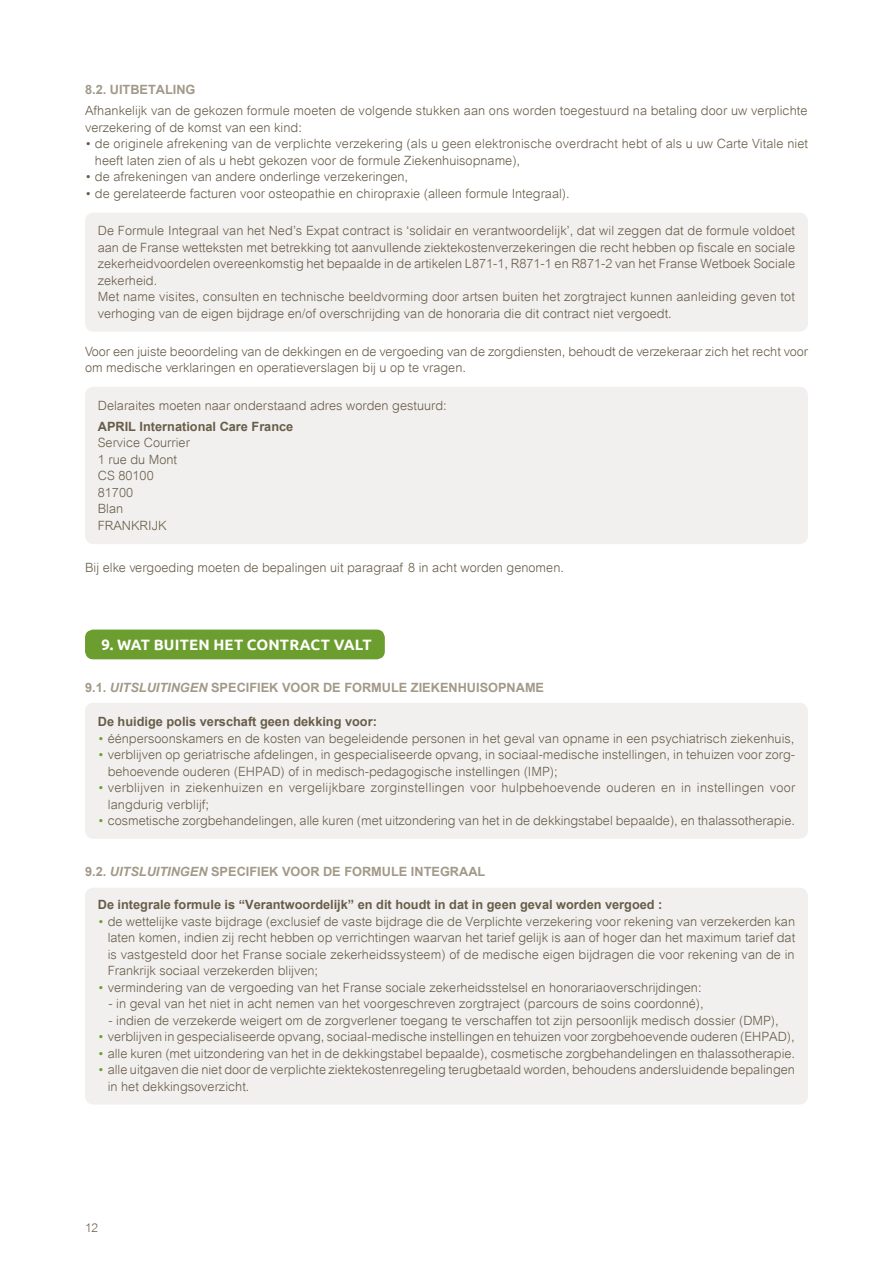
<style>
.page{position:relative;width:893px;height:1263px;background:#fff}
.page>*{position:absolute;margin:0;border:0;box-sizing:border-box;transform-origin:0 0}
.t1{font:700 15px "Ubuntu";letter-spacing:.01em;color:#fff}
.t2{font:300 12.75px/16.5px "Arial";color:#685d49}
.t3{font:700 12.75px "Arial";color:#685d49}
.t4{font:300 12.75px/16.5px "Arial";letter-spacing:.02em;color:#685d49}
.t5{font:700 12.75px "Arial";color:#a29988}
.t6{font:italic 700 12.75px "Arial";color:#a29988}
.t7{font:300 12px "Arial";color:#685d49}
.s1{font-style:normal}
.s2{color:#6c9e2f}
</style>
<div class="page">
<div style="left:85px;top:888px;width:723px;height:216px;background:#f2f0ee;border-radius:9px"></div>
<div style="left:85px;top:703px;width:723px;height:136px;background:#f2f0ee;border-radius:9px"></div>
<div style="left:85px;top:387px;width:723px;height:157px;background:#f2f0ee;border-radius:9px"></div>
<div style="left:85px;top:213px;width:723px;height:119px;background:#f2f0ee;border-radius:9px"></div>
<div style="left:85px;top:630px;width:300px;height:29px;background:#6c9e2f;border-radius:8px"></div>
<p class="t5" style="left:85px;top:81px;width:34px">8.2. UITBET</p>
<p class="t5" style="left:156px;top:81px;width:18px">ALING</p>
<p class="t2" style="left:85px;top:102px;width:724px">Afhankelijk van de gekozen formule moeten de volgende stukken aan ons worden toegestuurd na betaling door uw verplichte verzekering of de komst van een kind:</p>
<p class="t2" style="left:95px;top:135px;width:715px;text-indent:-10px">• de originele afrekening van de verplichte verzekering (als u geen elektronische overdracht hebt of als u uw Carte Vitale niet heeft laten zien of als u hebt gekozen voor de formule Ziekenhuisopname),</p>
<p class="t2" style="left:85px;top:168px;width:325px">• de afrekeningen van andere onderlinge verzekeringen,</p>
<p class="t2" style="left:85px;top:185px;width:486px">• de gerelateerde facturen voor osteopathie en chiropraxie (alleen formule Integraal).</p>
<p class="t2" style="left:98px;top:223px;width:699px">De Formule Integraal van het Ned’s Expat contract is ‘solidair en verantwoordelijk’, dat wil zeggen dat de formule voldoet aan de Franse wetteksten met betrekking tot aanvullende ziektekostenverzekeringen die recht hebben op fiscale en sociale zekerheidvoordelen overeenkomstig het bepaalde in de artikelen L871-1, R871-1 en R871-2 van het Franse Wetboek Sociale zekerheid.<br>Met name visites, consulten en technische beeldvorming door artsen buiten het zorgtraject kunnen aanleiding geven tot verhoging van de eigen bijdrage en/of overschrijding van de honoraria die dit contract niet vergoedt.</p>
<p class="t2" style="left:85px;top:343px;width:724px">Voor een juiste beoordeling van de dekkingen en de vergoeding van de zorgdiensten, behoudt de verzekeraar zich het recht voor om medische verklaringen en operatieverslagen bij u op te vragen.</p>
<p class="t2" style="left:98px;top:397px;width:350px">Delaraites moeten naar onderstaand adres worden gestuurd:</p>
<p class="t3" style="left:98px;top:417px;width:26px">APRIL</p>
<p class="t3" style="left:140px;top:417px;width:155px">International Care France</p>
<p class="t2" style="left:98px;top:434px;width:94px">Service Courrier<br>1 rue du Mont<br>CS 80100<br>81700<br>Blan<br>FRANKRIJK</p>
<p class="t2" style="left:85px;top:559px;width:480px">Bij elke vergoeding moeten de bepalingen uit paragraaf 8 in acht worden genomen.</p>
<p class="t1" style="left:101px;top:636px;width:93px">9. WAT BUITEN</p>
<p class="t1" style="left:213px;top:636px;width:159px">HET CON TRACT VA LT</p>
<p class="t6" style="left:85px;top:679px;width:151px"><span class="s1">9.1.</span> UITSLUITINGEN <span class="s1">SPECIFIE</span></p>
<p class="t5" style="left:269px;top:679px;width:24px">K VOOR</p>
<p class="t5" style="left:323px;top:679px;width:32px">DE FORMULE</p>
<p class="t5" style="left:411px;top:679px;width:39px">ZIEKENHUISO</p>
<p class="t5" style="left:498px;top:679px;width:37px">PNAME</p>
<p class="t3" style="left:98px;top:713px;width:281px">De huidige polis verschaft geen dekking voor:</p>
<p class="t2" style="left:98px;top:730px;width:698px"><span class="s2">•</span> éénpersoonskamers en de kosten van begeleidende personen in het geval van opname in een psychiatrisch ziekenhuis,</p>
<p class="t2" style="left:108px;top:746px;width:689px;text-indent:-10px"><span class="s2">•</span> verblijven op geriatrische afdelingen, in gespecialiseerde opvang, in sociaal-medische instellingen, in tehuizen voor zorg&shy;behoevende ouderen (EHPAD) of in medisch-pedagogische instellingen (IMP);</p>
<p class="t4" style="left:108px;top:779px;width:689px;text-indent:-10px"><span class="s2">•</span> verblijven in ziekenhuizen en vergelijkbare zorginstellingen voor hulpbehoevende ouderen en in instellingen voor langdurig verblijf;</p>
<p class="t2" style="left:98px;top:812px;width:699px"><span class="s2">•</span> cosmetische zorgbehandelingen, alle kuren (met uitzondering van het in de dekkingstabel bepaalde), en thalassotherapie.</p>
<p class="t6" style="left:85px;top:862px;width:151px"><span class="s1">9.2.</span> UITSLUITINGEN <span class="s1">SPECIFIE</span></p>
<p class="t5" style="left:269px;top:862px;width:24px">K VOOR</p>
<p class="t5" style="left:323px;top:862px;width:32px">DE FORMULE</p>
<p class="t5" style="left:411px;top:862px;width:9px">INTEGR</p>
<p class="t5" style="left:459px;top:862px;width:26px">AAL</p>
<p class="t3" style="left:98px;top:896px;width:566px">De integrale formule is “Verantwoordelijk” en dit houdt in dat in geen geval worden vergoed :</p>
<p class="t2" style="left:108px;top:913px;width:689px;text-align:justify;text-indent:-10px"><span class="s2">•</span> de wettelijke vaste bijdrage (exclusief de vaste bijdrage die de Verplichte verzekering voor rekening van verzekerden kan laten komen, indien zij recht hebben op verrichtingen waarvan het tarief gelijk is aan of hoger dan het maximum tarief dat is vastgesteld door het Franse sociale zekerheidssysteem) of de medische eigen bijdragen die voor rekening van de in Frankrijk sociaal verzekerden blijven;</p>
<p class="t2" style="left:98px;top:979px;width:605px"><span class="s2">•</span> vermindering van de vergoeding van het Franse sociale zekerheidsstelsel en honorariaoverschrijdingen:</p>
<p class="t2" style="left:108px;top:995px;width:597px">- in geval van het niet in acht nemen van het voorgeschreven zorgtraject (parcours de soins coordonné),</p>
<p class="t2" style="left:108px;top:1012px;width:672px">- indien de verzekerde weigert om de zorgverlener toegang te verschaffen tot zijn persoonlijk medisch dossier (DMP),</p>
<p class="t2" style="left:98px;top:1028px;width:698px"><span class="s2">•</span> verblijven in gespecialiseerde opvang, sociaal-medische instellingen en tehuizen voor zorgbehoevende ouderen (EHPAD),</p>
<p class="t2" style="left:98px;top:1045px;width:699px"><span class="s2">•</span> alle kuren (met uitzondering van het in de dekkingstabel bepaalde), cosmetische zorgbehandelingen en thalassotherapie.</p>
<p class="t2" style="left:108px;top:1061px;width:689px;text-indent:-10px"><span class="s2">•</span> alle uitgaven die niet door de verplichte ziektekostenregeling terugbetaald worden, behoudens andersluidende bepalingen in het dekkingsoverzicht.</p>
<p class="t7" style="left:85px;top:1221px;width:15px">12</p>
</div>
